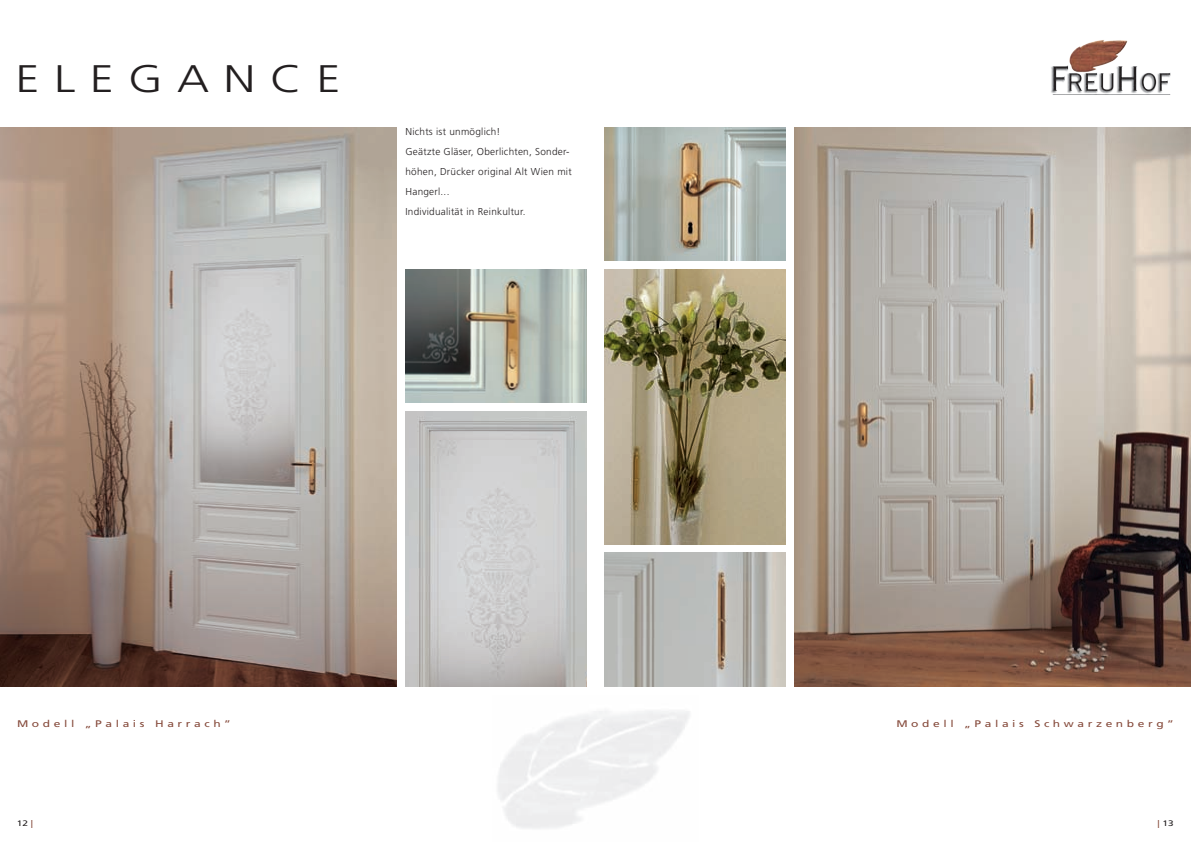
<style>
.page{position:relative;width:1191px;height:842px;background:#fff}
.page>*{position:absolute;margin:0;border:0;box-sizing:border-box;transform-origin:0 0}
.t1{font:300 38.4px "Frutiger LT Std";letter-spacing:.3em;color:#231f20;scale:1.25 1}
.t2{font:300 10px/20px "Frutiger LT Std";letter-spacing:.025em;color:#231f20}
.t3{font:9.6px "Frutiger LT Std";letter-spacing:.3em;color:#864b3c;scale:1.25 1}
.t4{font:8px "Frutiger LT Std";color:#231f20;scale:1.25 1}
.s1{color:#864b3c}
</style>
<div class="page">
<img style="left:0;top:128px;width:397px;height:558px">
<img style="left:1051px;top:40px;width:120px;height:55px">
<img style="left:794px;top:128px;width:397px;height:558px">
<img style="left:604px;top:128px;width:181px;height:133px">
<img style="left:604px;top:269px;width:181px;height:275px">
<img style="left:405px;top:269px;width:182px;height:134px">
<img style="left:604px;top:553px;width:181px;height:133px">
<img style="left:406px;top:411px;width:181px;height:275px">
<h1 class="t1" style="left:16px;top:57px;width:261px">ELEGANCE</h1>
<p class="t2" style="left:405px;top:122px;width:168px">Nichts ist unmöglich!<br>Geätzte Gläser, Oberlichten, Sonder&shy;höhen, Drücker original Alt Wien mit<br>Hangerl...<br>Individualität in Reinkultur.</p>
<p class="t3" style="left:17px;top:718px;width:173px">Modell „Palais Harrach”</p>
<p class="t4" style="left:17px;top:818px;width:14px">12 <span class="s1">|</span></p>
<p class="t3" style="left:896px;top:718px;width:224px">Modell „Palais Schwarzenberg”</p>
<p class="t4" style="left:1157px;top:818px;width:14px"><span class="s1">|</span> 13</p>
</div>
